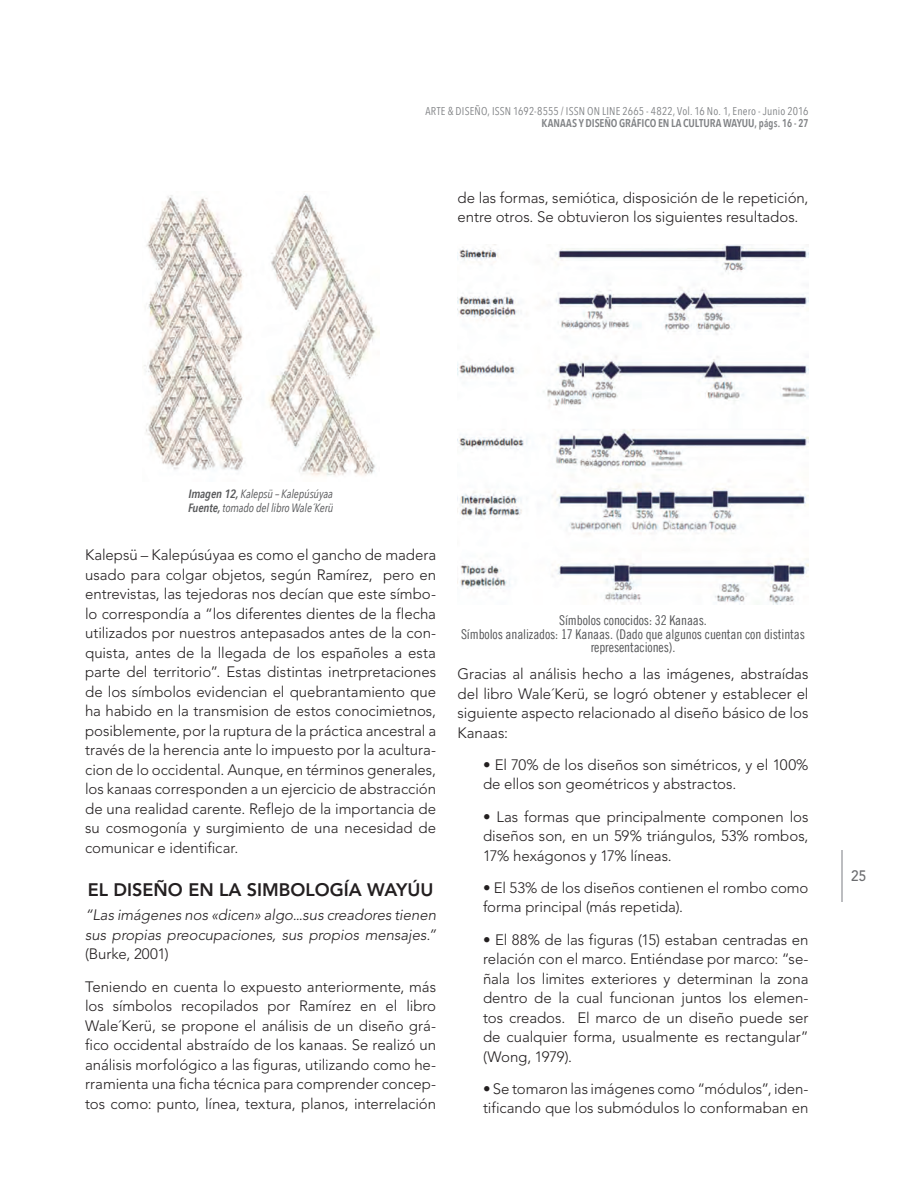
<style>
.page{position:relative;width:915px;height:1191px;background:#fff}
.page>*{position:absolute;margin:0;border:0;box-sizing:border-box;transform-origin:0 0}
.Subtítulos{font:800 18px "Avenir LT Std";color:#231f20}
.General{font:300 15px/19.5px "Avenir LT Std";letter-spacing:-.005em;color:#231f20;text-align:justify}
.General-2{font:italic 300 15px/19.5px "Avenir LT Std";letter-spacing:-.005em;color:#231f20;text-align:justify}
.t1{font:500 15px "Avenir LT Std";color:#6c6d70;scale:.9 1}
.Tablas{font:13.5px/13.5px "Trade Gothic LT Com Cn 18";letter-spacing:-.01em;color:#57585a;text-align:center}
.Pie_de_foto{font:italic 12px "Avenir Next Condensed";letter-spacing:-.01em;color:#57585a}
.t2{font:11.25px "Avenir Next Condensed";letter-spacing:.015em;color:#808285}
.t3{font:600 11.25px "Avenir Next Condensed";letter-spacing:-.005em;color:#808285}
.s1{font-weight:600}
.s2{font-style:normal}
</style>
<div class="page">
<hr style="left:840px;top:850px;width:2px;height:51px;background:#bcbdc0">
<img style="left:144px;top:194px;width:235px;height:282px">
<img style="left:457px;top:244px;width:351px;height:360px">
<p class="t2" style="left:425px;top:102px;width:384px">ARTE &amp; DISEÑO, ISSN 1692-8555 / ISSN ON LINE 2665 - 4822, Vol. 16 No. 1, Enero - Junio 2016</p>
<p class="t3" style="left:541px;top:114px;width:268px">KANAAS Y DISEÑO GRÁFICO EN LA CULTURA WAYUU, págs. 16 - 27</p>
<p class="General" style="left:457px;top:188px;width:352px">de las formas, semiótica, disposición de le repetición, entre otros. Se obtuvieron los siguientes resultados.</p>
<p class="Pie_de_foto" style="left:188px;top:487px;width:146px"><span class="s1">Imagen 12,</span> Kalepsü – Kalepúsúyaa</p>
<p class="Pie_de_foto" style="left:188px;top:500px;width:147px"><span class="s1">Fuente,</span> tomado del libro Wale´Kerü</p>
<p class="General" style="left:85px;top:545px;width:352px">Kalepsü – Kalepúsúyaa es como el gancho de madera usado para colgar objetos, según Ramírez, pero en entrevistas, las tejedoras nos decían que este símbo&shy;lo correspondía a “los diferentes dientes de la flecha utilizados por nuestros antepasados antes de la con&shy;quista, antes de la llegada de los españoles a esta parte del territorio”. Estas distintas inetrpretaciones de los símbolos evidencian el quebrantamiento que ha habido en la transmision de estos conocimietnos, posiblemente, por la ruptura de la práctica ancestral a través de la herencia ante lo impuesto por la acultura&shy;cion de lo occidental. Aunque, en términos generales, los kanaas corresponden a un ejercicio de abstracción de una realidad carente. Reflejo de la importancia de su cosmogonía y surgimiento de una necesidad de comunicar e identificar.</p>
<p class="Subtítulos" style="left:88px;top:879px;width:347px">EL DISEÑO EN LA SIMBOLOGÍA WAYÚU</p>
<p class="General-2" style="left:85px;top:905px;width:352px">“Las imágenes nos «dicen» algo...sus creadores tienen sus propias preocupaciones, sus propios mensajes.” <span class="s2">(Burke, 2001)</span></p>
<p class="General" style="left:85px;top:976px;width:352px">Teniendo en cuenta lo expuesto anteriormente, más los símbolos recopilados por Ramírez en el libro Wale´Kerü, se propone el análisis de un diseño grá&shy;fico occidental abstraído de los kanaas. Se realizó un análisis morfológico a las figuras, utilizando como he&shy;rramienta una ficha técnica para comprender concep&shy;tos como: punto, línea, textura, planos, interrelación</p>
<p class="Tablas" style="left:559px;top:613px;width:149px">Símbolos conocidos: 32 Kanaas.</p>
<p class="Tablas" style="left:461px;top:627px;width:345px">Símbolos analizados: 17 Kanaas. (Dado que algunos cuentan con distintas representaciones).</p>
<p class="General" style="left:457px;top:664px;width:352px">Gracias al análisis hecho a las imágenes, abstraídas del libro Wale´Kerü, se logró obtener y establecer el siguiente aspecto relacionado al diseño básico de los Kanaas:</p>
<p class="General" style="left:483px;top:755px;width:327px">• El 70% de los diseños son simétricos, y el 100% de ellos son geométricos y abstractos.</p>
<p class="General" style="left:483px;top:806px;width:327px">• Las formas que principalmente componen los diseños son, en un 59% triángulos, 53% rombos, 17% hexágonos y 17% líneas.</p>
<p class="General" style="left:483px;top:878px;width:327px">• El 53% de los diseños contienen el rombo como forma principal (más repetida).</p>
<p class="General" style="left:483px;top:929px;width:327px">• El 88% de las figuras (15) estaban centradas en relación con el marco. Entiéndase por marco: “se&shy;ñala los limites exteriores y determinan la zona dentro de la cual funcionan juntos los elemen&shy;tos creados. El marco de un diseño puede ser de cualquier forma, usualmente es rectangular” (Wong, 1979).</p>
<p class="General" style="left:483px;top:1079px;width:327px">• Se tomaron las imágenes como “módulos”, iden&shy;tificando que los submódulos lo conformaban en</p>
<p class="t1" style="left:850px;top:867px;width:18px">25</p>
</div>
